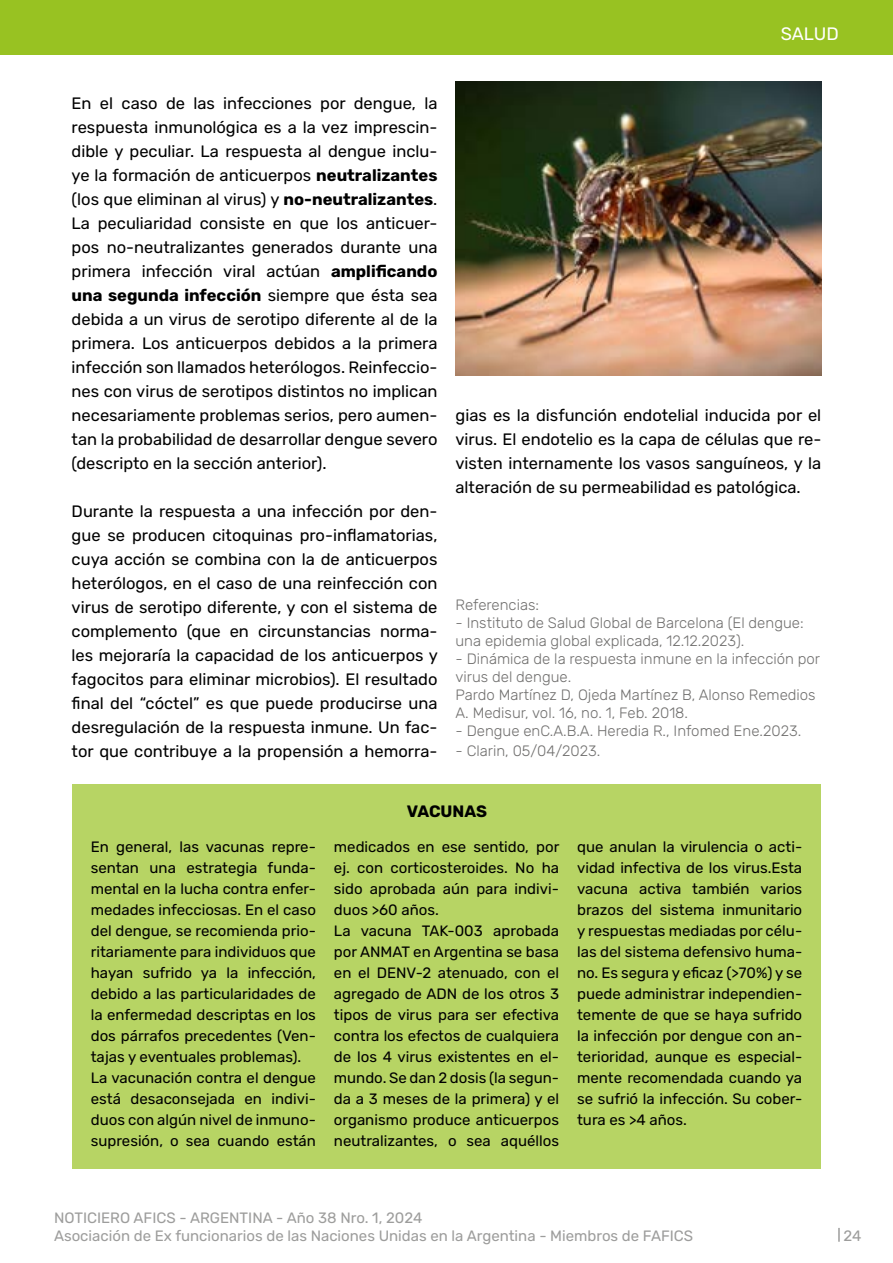
<style>
.page{position:relative;width:893px;height:1263px;background:#fff}
.page>*{position:absolute;margin:0;border:0;box-sizing:border-box;transform-origin:0 0}
.t1{font:18px "Rubik";letter-spacing:-.005em;color:#fff}
.t2{font:16.5px/24px "Rubik";color:#000;text-align:justify}
.t3{font:700 16.5px "Rubik";letter-spacing:-.005em;color:#000}
.t4{font:15px/21px "Rubik";color:#000}
.t5{font:300 15px/18px "Rubik";color:#71706f}
.t6{font:15px/18px "Rubik";color:#9d9d9c}
.s1{font-weight:700}
</style>
<div class="page">
<div style="left:0;top:0;width:893px;height:54px;background:#98c222"></div>
<svg style="left:838px;top:1228px;width:2px;height:14px"></svg>
<div style="left:72px;top:784px;width:749px;height:385px;background:#b7d464"></div>
<img style="left:455px;top:81px;width:366px;height:295px">
<p class="t1" style="left:781px;top:23px;width:59px">SALUD</p>
<p class="t2" style="left:72px;top:92px;width:367px">En el caso de las infecciones por dengue, la respuesta inmunológica es a la vez imprescin&shy;dible y peculiar. La respuesta al dengue inclu&shy;ye la formación de anticuerpos <span class="s1">neutralizantes </span>(los que eliminan al virus) y <span class="s1">no-neutralizantes</span>.<br>La peculiaridad consiste en que los anticuer&shy;pos no-neutralizantes generados durante una primera infección viral actúan <span class="s1">amplificando una segunda infección</span> siempre que ésta sea debida a un virus de serotipo diferente al de la primera. Los anticuerpos debidos a la primera infección son llamados heterólogos. Reinfeccio&shy;nes con virus de serotipos distintos no implican necesariamente problemas serios, pero aumen&shy;tan la probabilidad de desarrollar dengue severo (descripto en la sección anterior).</p>
<p class="t2" style="left:72px;top:500px;width:368px">Durante la respuesta a una infección por den&shy;gue se producen citoquinas pro-inflamatorias, cuya acción se combina con la de anticuerpos heterólogos, en el caso de una reinfección con virus de serotipo diferente, y con el sistema de complemento (que en circunstancias norma&shy;les mejoraría la capacidad de los anticuerpos y fagocitos para eliminar microbios). El resultado final del “cóctel” es que puede producirse una desregulación de la respuesta inmune. Un fac&shy;tor que contribuye a la propensión a hemorra-</p>
<p class="t2" style="left:455px;top:404px;width:367px">gias es la disfunción endotelial inducida por el virus. El endotelio es la capa de células que re&shy;visten internamente los vasos sanguíneos, y la alteración de su permeabilidad es patológica.</p>
<p class="t5" style="left:455px;top:596px;width:85px">Referencias:</p>
<p class="t5" style="left:455px;top:614px;width:350px">- Instituto de Salud Global de Barcelona (El dengue: una epidemia global explicada, 12.12.2023).</p>
<p class="t5" style="left:455px;top:650px;width:366px">- Dinámica de la respuesta inmune en la infección por virus del dengue.<br>Pardo Martínez D, Ojeda Martínez B, Alonso Remedios A. Medisur, vol. 16, no. 1, Feb. 2018.</p>
<p class="t5" style="left:455px;top:722px;width:347px">- Dengue enC.A.B.A. Heredia R., Infomed Ene.2023.</p>
<p class="t5" style="left:455px;top:742px;width:146px">- Clarin, 05/04/2023.</p>
<p class="t3" style="left:407px;top:802px;width:82px">VACUNAS</p>
<p class="t4" style="left:91px;top:836px;width:227px">En general, las vacunas repre&shy;sentan una estrategia funda&shy;mental en la lucha contra enfer&shy;medades infecciosas. En el caso del dengue, se recomienda prio&shy;ritariamente para individuos que hayan sufrido ya la infección, debido a las particularidades de la enfermedad descriptas en los dos párrafos precedentes (Ven&shy;tajas y eventuales problemas).<br>La vacunación contra el dengue está desaconsejada en indivi&shy;duos con algún nivel de inmuno&shy;supresión, o sea cuando están</p>
<p class="t4" style="left:334px;top:836px;width:227px">medicados en ese sentido, por ej. con corticosteroides. No ha sido aprobada aún para indivi&shy;duos &gt;60 años.<br>La vacuna TAK-003 aprobada por ANMAT en Argentina se basa en el DENV-2 atenuado, con el agregado de ADN de los otros 3 tipos de virus para ser efectiva contra los efectos de cualquiera de los 4 virus existentes en el&shy;mundo. Se dan 2 dosis (la segun&shy;da a 3 meses de la primera) y el organismo produce anticuerpos neutralizantes, o sea aquéllos</p>
<p class="t4" style="left:577px;top:836px;width:227px;text-align:justify">que anulan la virulencia o acti&shy;vidad infectiva de los virus.Esta vacuna activa también varios brazos del sistema inmunitario y respuestas mediadas por célu&shy;las del sistema defensivo huma&shy;no. Es segura y eficaz (&gt;70%) y se puede administrar independien&shy;temente de que se haya sufrido la infección por dengue con an&shy;terioridad, aunque es especial&shy;mente recomendada cuando ya se sufrió la infección. Su cober&shy;tura es &gt;4 años.</p>
<p class="t6" style="left:54px;top:1209px;width:641px">NOTICIERO AFICS - ARGENTINA - Año 38 Nro. 1, 2024<br>Asociación de Ex funcionarios de las Naciones Unidas en la Argentina - Miembros de FAFICS</p>
<p class="t6" style="left:843px;top:1227px;width:19px">24</p>
</div>
